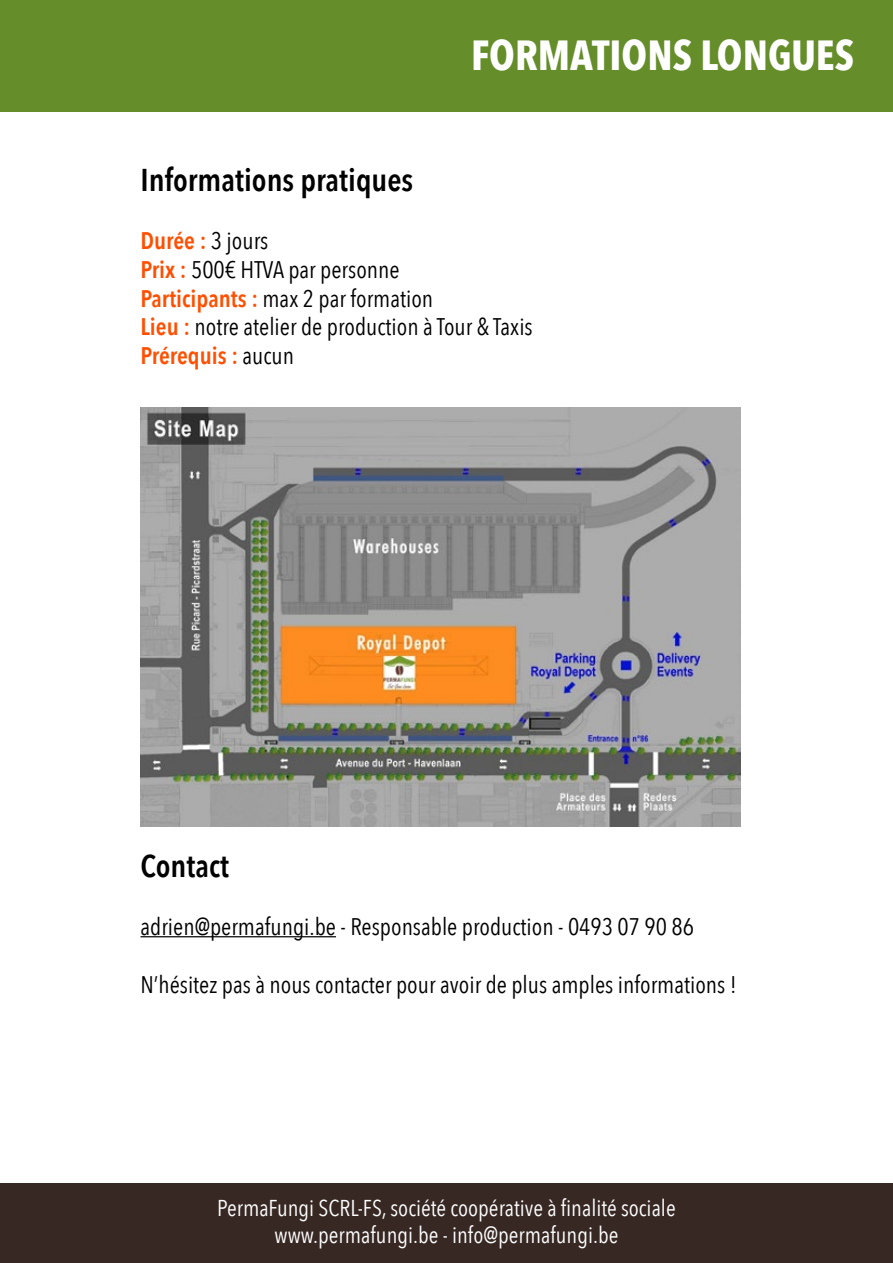
<style>
.page{position:relative;width:893px;height:1263px;background:#fff}
.page>*{position:absolute;margin:0;border:0;box-sizing:border-box;transform-origin:0 0}
.t1{font:700 42px "Avenir Next Condensed";color:#fff}
.t2{font:600 31.5px "Avenir Next Condensed";color:#000}
.t3{font:24px/28.8px "Avenir Next Condensed";color:#000}
.t4{font:22.95px/27.5px "Avenir Next Condensed";color:#fff;text-align:center}
.s1{font-weight:600;color:#ff4f00}
</style>
<div class="page">
<div style="left:0;top:1183px;width:893px;height:80px;background:#372823"></div>
<div style="left:0;top:0;width:893px;height:112px;background:#658d2a"></div>
<hr style="left:141px;top:936px;width:195px;height:1px;background:#000">
<img style="left:141px;top:407px;width:599px;height:419px">
<h1 class="t1" style="left:471px;top:30px;width:384px">FORMATIONS LONGUES</h1>
<h2 class="t2" style="left:141px;top:153px;width:274px">Informations pratiques</h2>
<p class="t3" style="left:141px;top:225px;width:394px"><span class="s1">Durée :</span> 3 jours<br><span class="s1">Prix :</span> 500€ HTVA par personne<br><span class="s1">Participants :</span> max 2 par formation<br><span class="s1">Lieu :</span> notre atelier de production à Tour &amp; Taxis<br><span class="s1">Prérequis :</span> aucun</p>
<h2 class="t2" style="left:141px;top:839px;width:90px">Contact</h2>
<p class="t3" style="left:141px;top:911px;width:555px">adrien@permafungi.be - Responsable production - 0493 07 90 86</p>
<p class="t3" style="left:141px;top:969px;width:598px">N’hésitez pas à nous contacter pour avoir de plus amples informations !</p>
<p class="t4" style="left:217px;top:1193px;width:460px">PermaFungi SCRL-FS, société coopérative à finalité sociale www.permafungi.be - info@permafungi.be</p>
</div>
